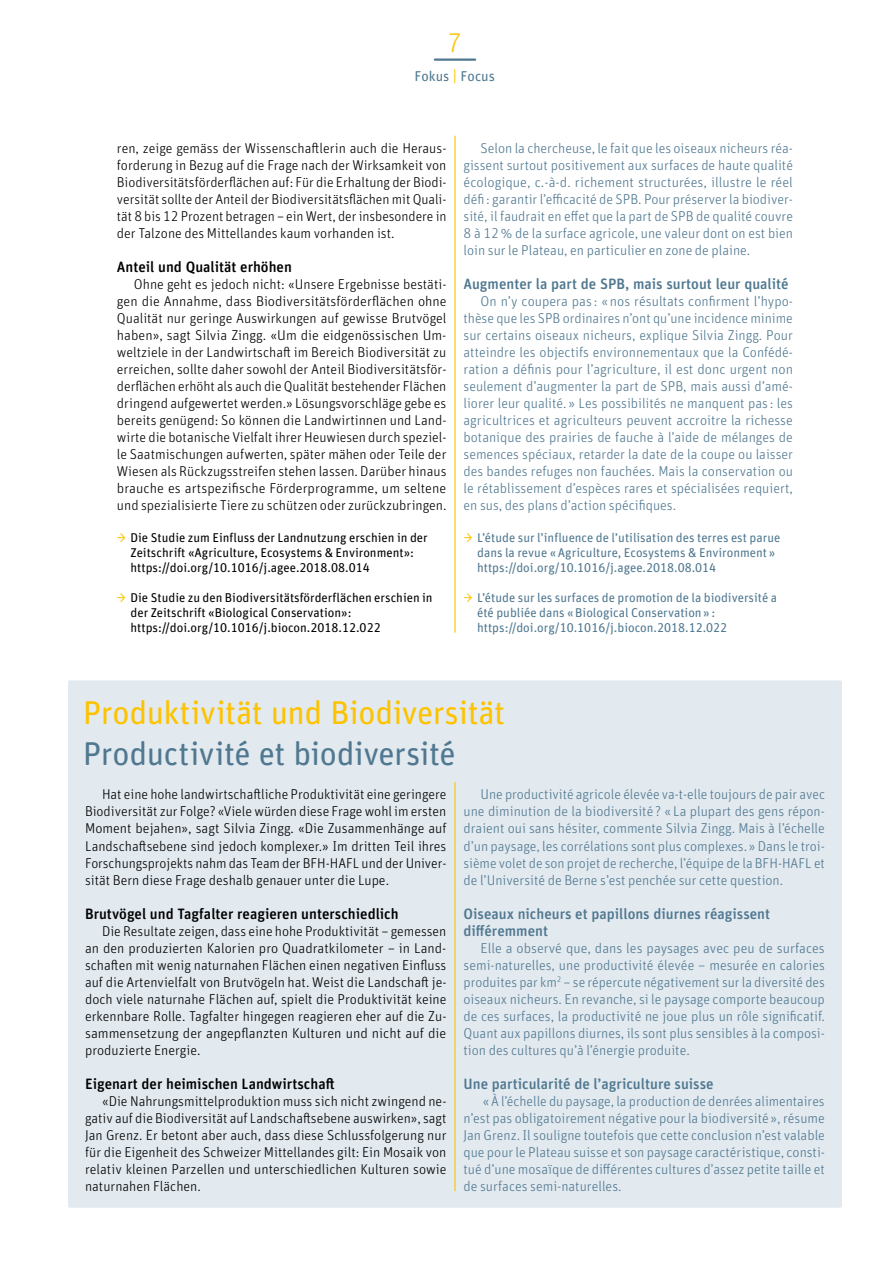
<style>
.page{position:relative;width:893px;height:1263px;background:#fff}
.page>*{position:absolute;margin:0;border:0;box-sizing:border-box;transform-origin:0 0}
.Haupttitel_Hauptspra{font:33px "Unit Rounded Pro";letter-spacing:-.015em;color:#fdc300}
.Haupttitel_Zweitspra{font:33px "Unit Rounded Pro";letter-spacing:-.015em;color:#507890}
.t1{font:300 27px "Unit Rounded Pro";color:#fdc300}
.Untertitel_Artikel_Z{font:500 15px/17px "Unit Rounded Pro";color:#507890}
.Untertitel_Artikel_H{font:500 15px "Unit Rounded Pro";color:#000}
.Fliesstext_Artikel_H{font:300 14.25px/17px "Unit Rounded Pro";color:#000;text-align:justify}
.Fliesstext_Artikel_Z{font:300 14.25px/17px "Unit Rounded Pro";color:#507890;text-align:justify}
.Kapitel-_Themenverwe{font:14.25px "Unit Rounded Pro";color:#507890}
.Hinweis_deutsch{font:12.75px/15px "Unit Rounded Pro";color:#507890}
.Hinweis_deutsch-2{font:12.75px/15px "Unit Rounded Pro";color:#000}
.s1{font-size:15.75px;color:#fdc300}
.s2{color:#fdc300}
</style>
<div class="page">
<hr style="left:435px;top:58px;width:40px;height:3px;background:#507890">
<hr style="left:454px;top:136px;width:2px;height:496px;background:#fdc300">
<div style="left:68px;top:680px;width:774px;height:528px;background:#e2e9ef;border-radius:2px"></div>
<hr style="left:454px;top:782px;width:2px;height:409px;background:#fdc300">
<h2 class="t1" style="left:448px;top:26px;width:16px">7</h2>
<p class="Kapitel-_Themenverwe" style="left:414px;top:66px;width:82px">Fokus <span class="s1">|</span> Focus</p>
<p class="Fliesstext_Artikel_H" style="left:117px;top:139px;width:331px">ren, zeige gemäss der Wissenschaftlerin auch die Heraus&shy;forderung in Bezug auf die Frage nach der Wirksamkeit von Biodiversitätsförderflächen auf: Für die Erhaltung der Biodi&shy;versität sollte der Anteil der Biodiversitätsflächen mit Quali&shy;tät 8 bis 12 Prozent betragen – ein Wert, der insbesondere in der Talzone des Mittellandes kaum vorhanden ist.</p>
<p class="Untertitel_Artikel_H" style="left:117px;top:256px;width:176px">Anteil und Qualität erhöhen</p>
<p class="Fliesstext_Artikel_H" style="left:117px;top:275px;width:331px;text-indent:17px">Ohne geht es jedoch nicht: «Unsere Ergebnisse bestäti&shy;gen die Annahme, dass Biodiversitätsförderflächen ohne Qualität nur geringe Auswirkungen auf gewisse Brutvögel haben», sagt Silvia Zingg. «Um die eidgenössischen Um&shy;weltziele in der Landwirtschaft im Bereich Biodiversität zu erreichen, sollte daher sowohl der Anteil Biodiversitätsför&shy;derflächen erhöht als auch die Qualität bestehender Flächen dringend aufgewertet werden.» Lösungsvorschläge gebe es bereits genügend: So können die Landwirtinnen und Land&shy;wirte die botanische Vielfalt ihrer Heuwiesen durch speziel&shy;le Saatmischungen aufwerten, später mähen oder Teile der Wiesen als Rückzugsstreifen stehen lassen. Darüber hinaus brauche es artspezifische Förderprogramme, um seltene und spezialisierte Tiere zu schützen oder zurückzubringen.</p>
<p class="Hinweis_deutsch-2" style="left:131px;top:530px;width:299px;text-indent:-14px"><span class="s2">→</span> Die Studie zum Einfluss der Landnutzung erschien in der<br>Zeitschrift «Agriculture, Ecosystems &amp; Environment»: https://doi.org/10.1016/j.agee.2018.08.014</p>
<p class="Hinweis_deutsch-2" style="left:131px;top:590px;width:304px;text-indent:-14px"><span class="s2">→</span> Die Studie zu den Biodiversitätsförderflächen erschien in der Zeitschrift «Biological Conservation»: https://doi.org/10.1016/j.biocon.2018.12.022</p>
<p class="Fliesstext_Artikel_Z" style="left:463px;top:139px;width:331px;text-indent:17px">Selon la chercheuse, le fait que les oiseaux nicheurs réa&shy;gissent surtout positivement aux surfaces de haute qualité écologique, c.-à-d. richement structurées, illustre le réel défi : garantir l’efficacité de SPB. Pour préserver la biodiver&shy;sité, il faudrait en effet que la part de SPB de qualité couvre 8 à 12% de la surface agricole, une valeur dont on est bien loin sur le Plateau, en particulier en zone de plaine.</p>
<p class="Untertitel_Artikel_Z" style="left:463px;top:275px;width:327px">Augmenter la part de SPB, mais surtout leur qualité</p>
<p class="Fliesstext_Artikel_Z" style="left:463px;top:292px;width:331px;text-indent:17px">On n’y coupera pas : « nos résultats confirment l’hypo&shy;thèse que les SPB ordinaires n’ont qu’une incidence minime sur certains oiseaux nicheurs, explique Silvia Zingg. Pour atteindre les objectifs environnementaux que la Confédé&shy;ration a définis pour l’agriculture, il est donc urgent non seulement d’augmenter la part de SPB, mais aussi d’amé&shy;liorer leur qualité. » Les possibilités ne manquent pas : les agricultrices et agriculteurs peuvent accroitre la richesse botanique des prairies de fauche à l’aide de mélanges de semences spéciaux, retarder la date de la coupe ou laisser des bandes refuges non fauchées. Mais la conservation ou le rétablissement d’espèces rares et spécialisées requiert, en sus, des plans d’action spécifiques.</p>
<p class="Hinweis_deutsch" style="left:477px;top:530px;width:305px;text-indent:-14px"><span class="s2">→</span> L’étude sur l’influence de l’utilisation des terres est parue dans la revue «Agriculture, Ecosystems &amp; Environment» https://doi.org/10.1016/j.agee.2018.08.014</p>
<p class="Hinweis_deutsch" style="left:477px;top:590px;width:302px;text-indent:-14px"><span class="s2">→</span> L’étude sur les surfaces de promotion de la biodiversité a été publiée dans «Biological Conservation»: https://doi.org/10.1016/j.biocon.2018.12.022</p>
<p class="Haupttitel_Hauptspra" style="left:83px;top:689px;width:424px">Produktivität und Biodiversität</p>
<p class="Haupttitel_Zweitspra" style="left:83px;top:731px;width:374px">Productivité et biodiversité</p>
<p class="Fliesstext_Artikel_H" style="left:85px;top:786px;width:363px;text-indent:17px">Hat eine hohe landwirtschaftliche Produktivität eine geringere Biodiversität zur Folge? «Viele würden diese Frage wohl im ersten Moment bejahen», sagt Silvia Zingg. «Die Zusammenhänge auf Landschaftsebene sind jedoch komplexer.» Im dritten Teil ihres Forschungsprojekts nahm das Team der BFH-HAFL und der Univer&shy;sität Bern diese Frage deshalb genauer unter die Lupe.</p>
<p class="Untertitel_Artikel_H" style="left:85px;top:903px;width:315px">Brutvögel und Tagfalter reagieren unterschiedlich</p>
<p class="Fliesstext_Artikel_H" style="left:85px;top:922px;width:363px;text-indent:17px">Die Resultate zeigen, dass eine hohe Produktivität – gemessen an den produzierten Kalorien pro Quadratkilometer – in Land&shy;schaften mit wenig naturnahen Flächen einen negativen Einfluss auf die Artenvielfalt von Brutvögeln hat. Weist die Landschaft je&shy;doch viele naturnahe Flächen auf, spielt die Produktivität keine erkennbare Rolle. Tagfalter hingegen reagieren eher auf die Zu&shy;sammensetzung der angepflanzten Kulturen und nicht auf die produzierte Energie.</p>
<p class="Untertitel_Artikel_H" style="left:85px;top:1073px;width:251px">Eigenart der heimischen Landwirtschaft</p>
<p class="Fliesstext_Artikel_H" style="left:85px;top:1092px;width:363px;text-indent:17px">«Die Nahrungsmittelproduktion muss sich nicht zwingend ne&shy;gativ auf die Biodiversität auf Landschaftsebene auswirken», sagt Jan Grenz. Er betont aber auch, dass diese Schlussfolgerung nur für die Eigenheit des Schweizer Mittellandes gilt: Ein Mosaik von relativ kleinen Parzellen und unterschiedlichen Kulturen sowie naturnahen Flächen.</p>
<p class="Fliesstext_Artikel_Z" style="left:463px;top:786px;width:363px;text-indent:17px">Une productivité agricole élevée va-t-elle toujours de pair avec une diminution de la biodiversité ? « La plupart des gens répon&shy;draient oui sans hésiter, commente Silvia Zingg. Mais à l’échelle d’un paysage, les corrélations sont plus complexes. » Dans le troi&shy;sième volet de son projet de recherche, l’équipe de la BFH-HAFL et de l’Université de Berne s’est penchée sur cette question.</p>
<p class="Untertitel_Artikel_Z" style="left:463px;top:904px;width:308px">Oiseaux nicheurs et papillons diurnes réagissent différemment</p>
<p class="Fliesstext_Artikel_Z" style="left:463px;top:939px;width:363px;text-indent:17px">Elle a observé que, dans les paysages avec peu de surfaces semi-naturelles, une productivité élevée – mesurée en calories produites par km<sup>2</sup> – se répercute négativement sur la diversité des oiseaux nicheurs. En revanche, si le paysage comporte beaucoup de ces surfaces, la productivité ne joue plus un rôle significatif.<br>Quant aux papillons diurnes, ils sont plus sensibles à la composi&shy;tion des cultures qu’à l’énergie produite.</p>
<p class="Untertitel_Artikel_Z" style="left:463px;top:1074px;width:252px">Une particularité de l’agriculture suisse</p>
<p class="Fliesstext_Artikel_Z" style="left:463px;top:1092px;width:363px;text-indent:19px">«À l’échelle du paysage, la production de denrées alimentaires n’est pas obligatoirement négative pour la biodiversité », résume Jan Grenz. Il souligne toutefois que cette conclusion n’est valable que pour le Plateau suisse et son paysage caractéristique, consti&shy;tué d’une mosaïque de différentes cultures d’assez petite taille et de surfaces semi-naturelles.</p>
</div>
